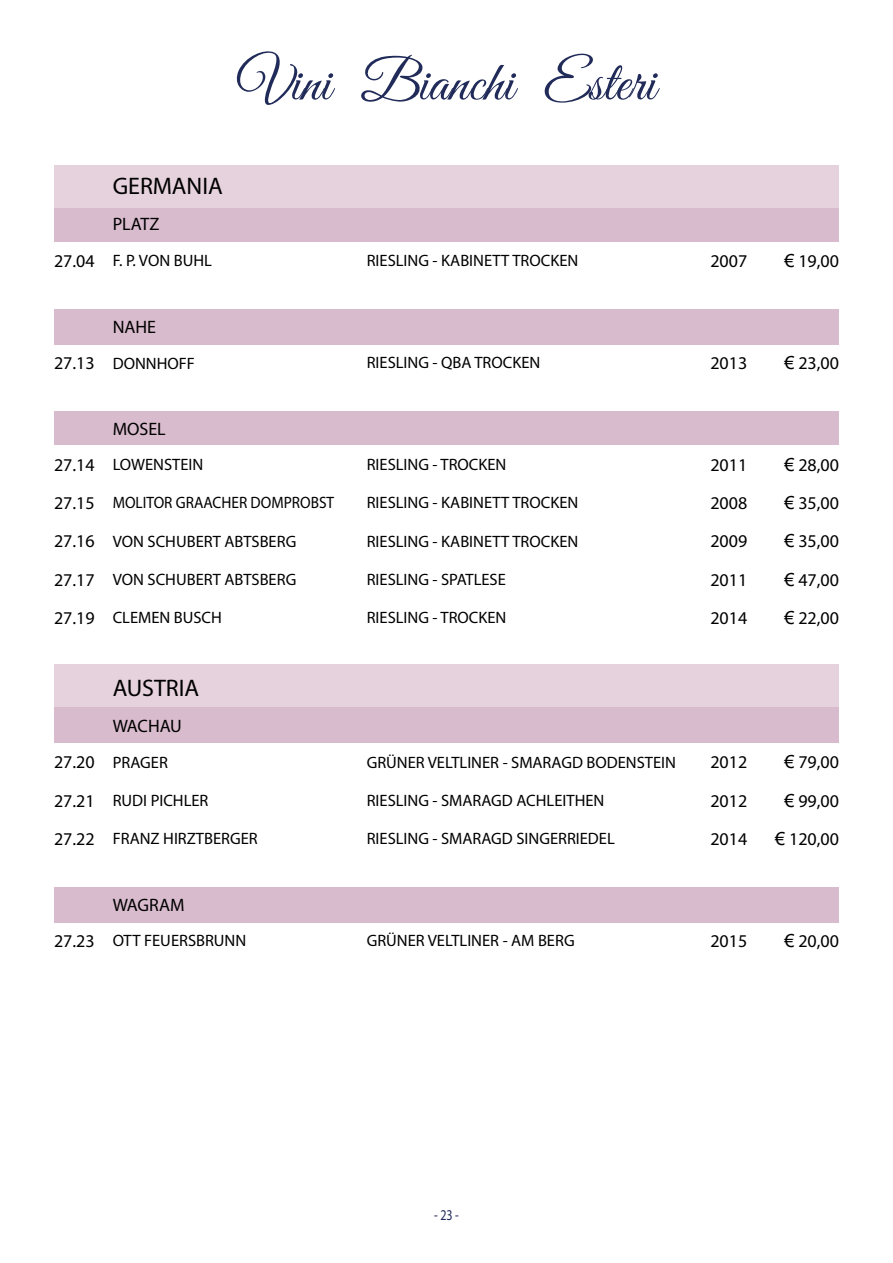
<style>
.page{position:relative;width:893px;height:1263px;background:#fff}
.page>*{position:absolute;margin:0;border:0;box-sizing:border-box;transform-origin:0 0}
.t1{font:57px "Great Vibes";letter-spacing:.005em;color:#212b59}
.t2{font:24px "Myriad Pro";color:#000}
.t3{font:18px "Myriad Pro";color:#000}
.t4{font:16.5px "Myriad Pro";color:#000}
.t5{font:16.5px "Myriad Pro";color:#000;scale:.93 1}
.t6{font:15px "Myriad Pro";color:#212b59;scale:.8 1}
.s1{font-size:18px}
.s2{font-family:"Arial"}
</style>
<div class="page">
<div style="left:54px;top:165px;width:785px;height:43px;background:#e6d2dd"></div>
<div style="left:54px;top:208px;width:785px;height:34px;background:#d8bbcc"></div>
<div style="left:54px;top:309px;width:785px;height:35px;background:#d8bbcc"></div>
<div style="left:54px;top:412px;width:785px;height:33px;background:#d8bbcc"></div>
<div style="left:54px;top:664px;width:785px;height:43px;background:#e6d2dd"></div>
<div style="left:54px;top:707px;width:785px;height:35px;background:#d8bbcc"></div>
<div style="left:54px;top:887px;width:785px;height:35px;background:#d8bbcc"></div>
<h1 class="t1" style="left:237px;top:51px;width:420px">Vini Bianchi Esteri</h1>
<h2 class="t2" style="left:113px;top:172px;width:112px">GERMANIA</h2>
<p class="t3" style="left:113px;top:213px;width:48px">PLATZ</p>
<p class="t4" style="left:54px;top:250px;width:159px"><span class="s1">27.04</span> F. P. VON BUHL</p>
<p class="t4" style="left:367px;top:250px;width:213px">RIESLING - KABINETT TROCKEN</p>
<p class="t3" style="left:710px;top:249px;width:38px">2007</p>
<p class="t3" style="left:784px;top:249px;width:56px"><span class="s2">€</span> 19,00</p>
<p class="t3" style="left:113px;top:315px;width:45px">NAHE</p>
<p class="t4" style="left:54px;top:353px;width:142px"><span class="s1">27.13</span> DONNHOFF</p>
<p class="t4" style="left:367px;top:352px;width:175px">RIESLING - QBA TROCKEN</p>
<p class="t3" style="left:710px;top:352px;width:38px">2013</p>
<p class="t3" style="left:784px;top:352px;width:56px"><span class="s2">€</span> 23,00</p>
<p class="t3" style="left:113px;top:417px;width:55px">MOSEL</p>
<p class="t4" style="left:54px;top:454px;width:151px"><span class="s1">27.14</span> LOWENSTEIN</p>
<p class="t4" style="left:367px;top:454px;width:141px">RIESLING - TROCKEN</p>
<p class="t3" style="left:710px;top:454px;width:38px">2011</p>
<p class="t3" style="left:784px;top:454px;width:56px"><span class="s2">€</span> 28,00</p>
<p class="t5" style="left:54px;top:493px;width:303px"><span class="s1">27.15</span> MOLITOR GRAACHER DOMPROBST</p>
<p class="t4" style="left:367px;top:493px;width:213px">RIESLING - KABINETT TROCKEN</p>
<p class="t3" style="left:710px;top:492px;width:38px">2008</p>
<p class="t3" style="left:784px;top:492px;width:56px"><span class="s2">€</span> 35,00</p>
<p class="t4" style="left:54px;top:531px;width:244px"><span class="s1">27.16</span> VON SCHUBERT ABTSBERG</p>
<p class="t4" style="left:367px;top:531px;width:213px">RIESLING - KABINETT TROCKEN</p>
<p class="t3" style="left:710px;top:530px;width:38px">2009</p>
<p class="t3" style="left:784px;top:530px;width:56px"><span class="s2">€</span> 35,00</p>
<p class="t4" style="left:54px;top:569px;width:244px"><span class="s1">27.17</span> VON SCHUBERT ABTSBERG</p>
<p class="t4" style="left:367px;top:569px;width:141px">RIESLING - SPATLESE</p>
<p class="t3" style="left:710px;top:568px;width:38px">2011</p>
<p class="t3" style="left:784px;top:568px;width:56px"><span class="s2">€</span> 47,00</p>
<p class="t4" style="left:54px;top:607px;width:169px"><span class="s1">27.19</span> CLEMEN BUSCH</p>
<p class="t4" style="left:367px;top:607px;width:141px">RIESLING - TROCKEN</p>
<p class="t3" style="left:710px;top:607px;width:38px">2014</p>
<p class="t3" style="left:784px;top:607px;width:56px"><span class="s2">€</span> 22,00</p>
<h2 class="t2" style="left:113px;top:673px;width:88px">AUSTRIA</h2>
<p class="t3" style="left:113px;top:715px;width:71px">WACHAU</p>
<p class="t4" style="left:54px;top:752px;width:115px"><span class="s1">27.20</span> PRAGER</p>
<p class="t4" style="left:367px;top:753px;width:311px">GRÜNER VELTLINER - SMARAGD BODENSTEIN</p>
<p class="t3" style="left:710px;top:751px;width:38px">2012</p>
<p class="t3" style="left:784px;top:751px;width:56px"><span class="s2">€</span> 79,00</p>
<p class="t4" style="left:54px;top:790px;width:156px"><span class="s1">27.21</span> RUDI PICHLER</p>
<p class="t4" style="left:367px;top:790px;width:239px">RIESLING - SMARAGD ACHLEITHEN</p>
<p class="t3" style="left:710px;top:789px;width:38px">2012</p>
<p class="t3" style="left:784px;top:789px;width:56px"><span class="s2">€</span> 99,00</p>
<p class="t4" style="left:54px;top:829px;width:205px"><span class="s1">27.22</span> FRANZ HIRZTBERGER</p>
<p class="t4" style="left:367px;top:829px;width:250px">RIESLING - SMARAGD SINGERRIEDEL</p>
<p class="t3" style="left:710px;top:828px;width:38px">2014</p>
<p class="t3" style="left:775px;top:828px;width:65px"><span class="s2">€</span> 120,00</p>
<p class="t3" style="left:113px;top:894px;width:73px">WAGRAM</p>
<p class="t4" style="left:54px;top:931px;width:194px"><span class="s1">27.23</span> OTT FEUERSBRUNN</p>
<p class="t4" style="left:367px;top:931px;width:209px">GRÜNER VELTLINER - AM BERG</p>
<p class="t3" style="left:710px;top:930px;width:38px">2015</p>
<p class="t3" style="left:784px;top:930px;width:56px"><span class="s2">€</span> 20,00</p>
<p class="t6" style="left:434px;top:1205px;width:32px">- 23 -</p>
</div>
